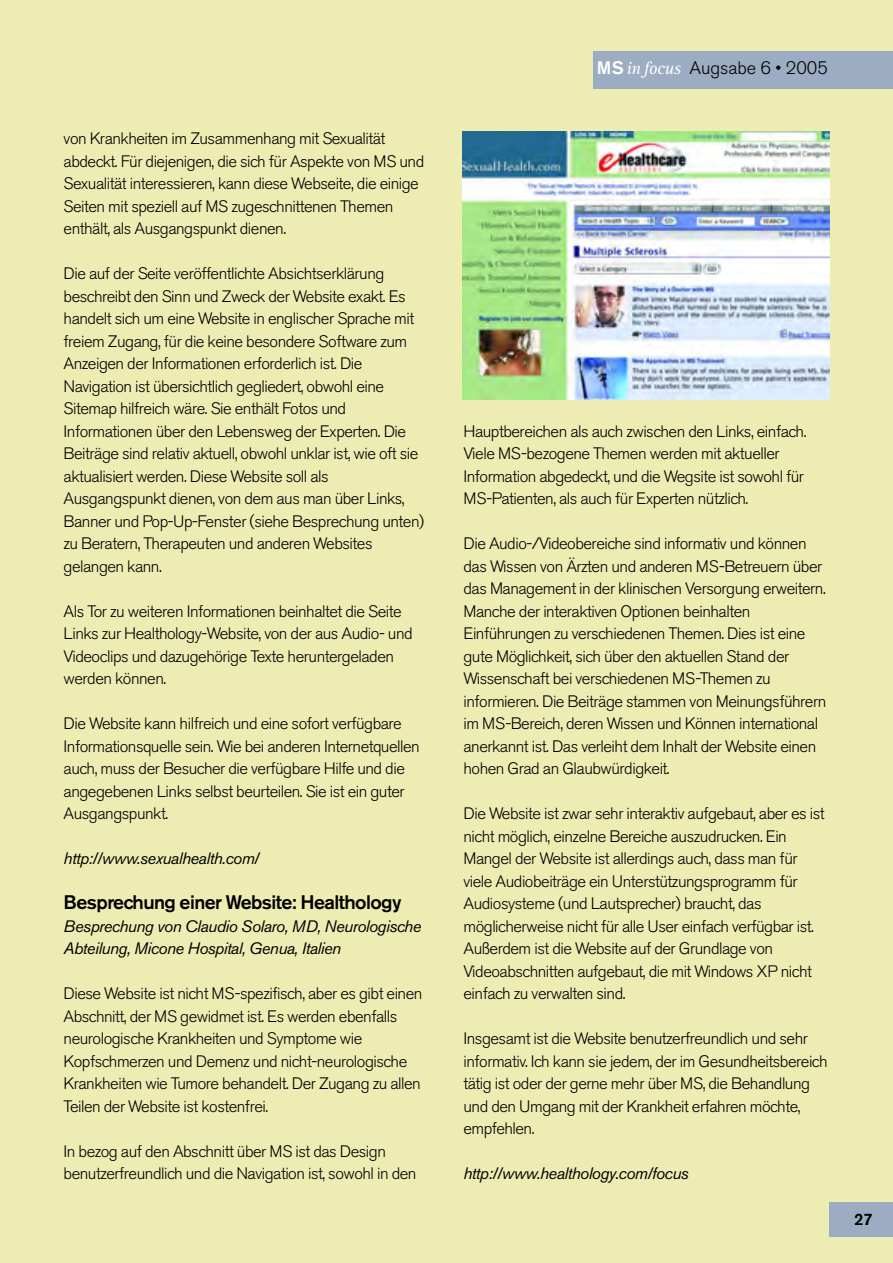
<style>
.page{position:relative;width:893px;height:1263px;background:#fff}
.page>*{position:absolute;margin:0;border:0;box-sizing:border-box;transform-origin:0 0}
.t1{font:500 19.5px "Akzidenz Grotesk BE";letter-spacing:-.03em;color:#000}
.t2{font:300 18px "Akzidenz Grotesk BE";color:#000}
.t3{font:300 16.5px/22.5px "Akzidenz Grotesk BE";letter-spacing:-.03em;color:#000}
.t4{font:italic 16.5px/22.5px "Akzidenz Grotesk BE";letter-spacing:-.03em;color:#000}
.t5{font:500 16.5px "Akzidenz Grotesk BE";color:#000}
.s1{font-weight:500;color:#fff}
.s2{font-family:"Rotis Serif";font-weight:400;font-style:italic;color:#fff}
</style>
<div class="page">
<div style="left:0;top:0;width:892px;height:1263px;background:#ededb3"></div>
<div style="left:829px;top:1202px;width:63px;height:35px;background:#9cacc2"></div>
<div style="left:594px;top:51px;width:298px;height:37px;background:#9cacc2"></div>
<img style="left:463px;top:132px;width:366px;height:268px">
<p class="t3" style="left:64px;top:129px;width:362px">von Krankheiten im Zusammenhang mit Sexualität abdeckt. Für diejenigen, die sich für Aspekte von MS und Sexualität interessieren, kann diese Webseite, die einige Seiten mit speziell auf MS zugeschnittenen Themen enthält, als Ausgangspunkt dienen.</p>
<p class="t3" style="left:64px;top:264px;width:362px">Die auf der Seite veröffentlichte Absichtserklärung beschreibt den Sinn und Zweck der Website exakt. Es handelt sich um eine Website in englischer Sprache mit freiem Zugang, für die keine besondere Software zum Anzeigen der Informationen erforderlich ist. Die Navigation ist übersichtlich gegliedert, obwohl eine Sitemap hilfreich wäre. Sie enthält Fotos und Informationen über den Lebensweg der Experten. Die Beiträge sind relativ aktuell, obwohl unklar ist, wie oft sie aktualisiert werden. Diese Website soll als Ausgangspunkt dienen, von dem aus man über Links, Banner und Pop-Up-Fenster (siehe Besprechung unten) zu Beratern, Therapeuten und anderen Websites gelangen kann.</p>
<p class="t3" style="left:64px;top:602px;width:350px">Als Tor zu weiteren Informationen beinhaltet die Seite Links zur Healthology-Website, von der aus Audio- und Videoclips und dazugehörige Texte heruntergeladen werden können.</p>
<p class="t3" style="left:64px;top:714px;width:358px">Die Website kann hilfreich und eine sofort verfügbare Informationsquelle sein. Wie bei anderen Internetquellen auch, muss der Besucher die verfügbare Hilfe und die angegebenen Links selbst beurteilen. Sie ist ein guter Ausgangspunkt.</p>
<p class="t4" style="left:64px;top:849px;width:197px">http://www.sexualhealth.com/</p>
<p class="t1" style="left:64px;top:895px;width:339px">Besprechung einer Website: Healthology</p>
<p class="t4" style="left:64px;top:916px;width:359px">Besprechung von Claudio Solaro, MD, Neurologische<br>Abteilung, Micone Hospital, Genua, Italien</p>
<p class="t3" style="left:64px;top:984px;width:360px">Diese Website ist nicht MS-spezifisch, aber es gibt einen Abschnitt, der MS gewidmet ist. Es werden ebenfalls neurologische Krankheiten und Symptome wie Kopfschmerzen und Demenz und nicht-neurologische Krankheiten wie Tumore behandelt. Der Zugang zu allen Teilen der Website ist kostenfrei.</p>
<p class="t3" style="left:64px;top:1142px;width:354px">In bezog auf den Abschnitt über MS ist das Design benutzerfreundlich und die Navigation ist, sowohl in den</p>
<p class="t2" style="left:597px;top:61px;width:232px"><span class="s1">MS</span><span class="s2">in focus</span> Augsabe 6 • 2005</p>
<p class="t3" style="left:463px;top:422px;width:344px">Hauptbereichen als auch zwischen den Links, einfach.<br>Viele MS-bezogene Themen werden mit aktueller Information abgedeckt, und die Wegsite ist sowohl für MS-Patienten, als auch für Experten nützlich.</p>
<p class="t3" style="left:463px;top:534px;width:364px">Die Audio-/Videobereiche sind informativ und können das Wissen von Ärzten und anderen MS-Betreuern über das Management in der klinischen Versorgung erweitern.<br>Manche der interaktiven Optionen beinhalten Einführungen zu verschiedenen Themen. Dies ist eine gute Möglichkeit, sich über den aktuellen Stand der Wissenschaft bei verschiedenen MS-Themen zu informieren. Die Beiträge stammen von Meinungsführern im MS-Bereich, deren Wissen und Können international anerkannt ist. Das verleiht dem Inhalt der Website einen hohen Grad an Glaubwürdigkeit.</p>
<p class="t3" style="left:463px;top:804px;width:363px">Die Website ist zwar sehr interaktiv aufgebaut, aber es ist nicht möglich, einzelne Bereiche auszudrucken. Ein Mangel der Website ist allerdings auch, dass man für viele Audiobeiträge ein Unterstützungsprogramm für Audiosysteme (und Lautsprecher) braucht, das möglicherweise nicht für alle User einfach verfügbar ist.<br>Außerdem ist die Website auf der Grundlage von Videoabschnitten aufgebaut, die mit Windows XP nicht einfach zu verwalten sind.</p>
<p class="t3" style="left:463px;top:1029px;width:365px">Insgesamt ist die Website benutzerfreundlich und sehr informativ. Ich kann sie jedem, der im Gesundheitsbereich tätig ist oder der gerne mehr über MS, die Behandlung und den Umgang mit der Krankheit erfahren möchte, empfehlen.</p>
<p class="t4" style="left:463px;top:1164px;width:227px">http://www.healthology.com/focus</p>
<p class="t5" style="left:854px;top:1214px;width:20px">27</p>
</div>
